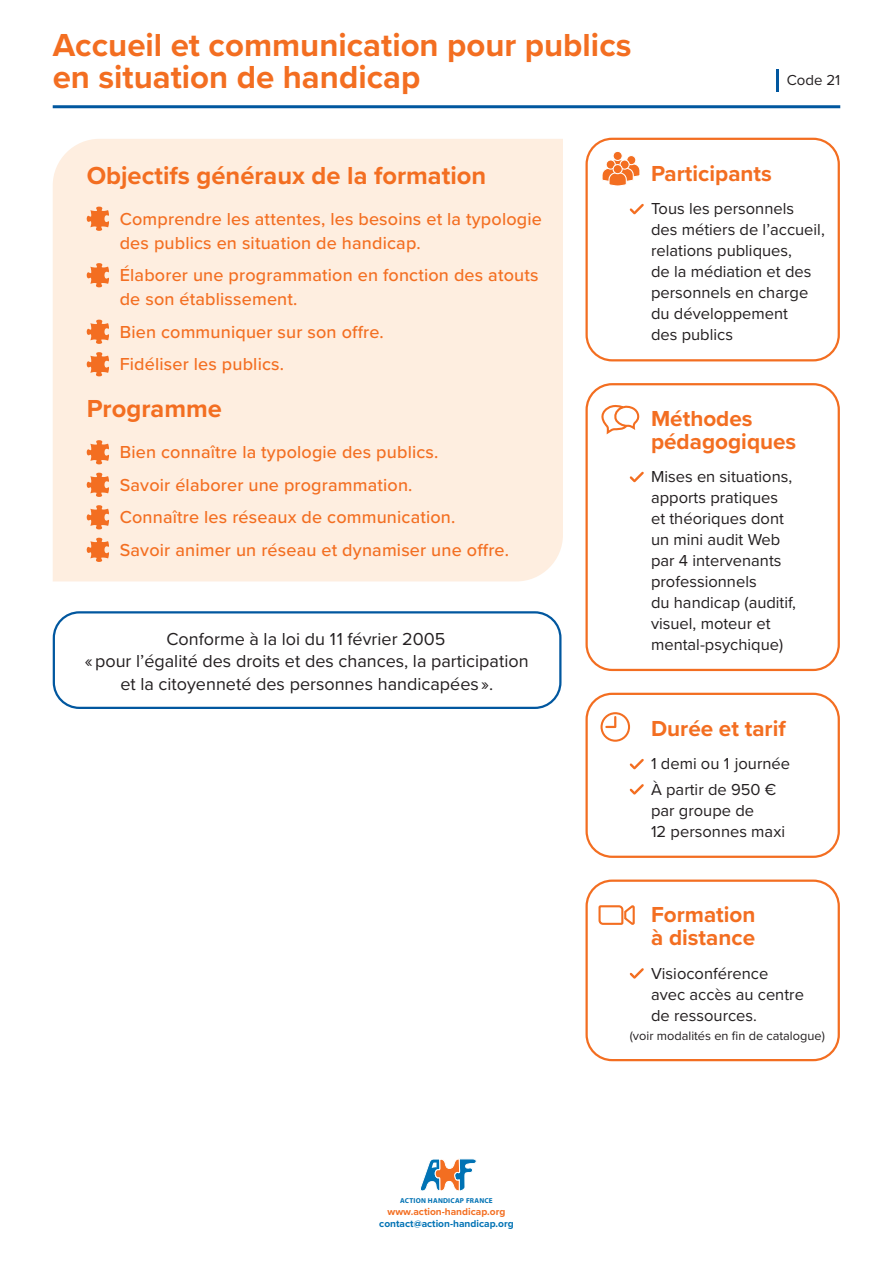
<style>
.page{position:relative;width:893px;height:1263px;background:#fff}
.page>*{position:absolute;margin:0;border:0;box-sizing:border-box;transform-origin:0 0}
.t1{font:700 33px/31.5px "Proxima Nova";color:#f36e21}
.t2{font:700 25.5px "Proxima Nova";color:#f36e21}
.t3{font:700 22.5px/22.5px "Proxima Nova";color:#f36e21}
.t4{font:500 18px/32.5px "Proxima Nova";letter-spacing:.01em;color:#f36e21}
.t5{font:18px/22.5px "Proxima Nova";color:#231f20;text-align:center}
.t6{font:16.5px/21px "Proxima Nova";color:#231f20}
.t7{font:15px "Proxima Nova";color:#231f20}
.t8{font:12.75px "Proxima Nova";color:#231f20}
.t9{font:700 10.2px "Proxima Nova";color:#0072b4}
.t10{font:700 10.2px "Proxima Nova";color:#f36e21}
.t11{font:700 7.2px "Myriad Pro";letter-spacing:.03em;color:#0072b4}
</style>
<div class="page">
<div style="left:53px;top:139px;width:510px;height:442px;background:#feeee0"></div>
<hr style="left:53px;top:105px;width:787px;height:3px;background:#01579f">
<hr style="left:776px;top:69px;width:2px;height:22px;background:#01579f">
<svg style="left:87px;top:206px;width:22px;height:25px"></svg>
<svg style="left:87px;top:263px;width:22px;height:24px"></svg>
<svg style="left:87px;top:319px;width:22px;height:25px"></svg>
<svg style="left:87px;top:352px;width:22px;height:24px"></svg>
<svg style="left:87px;top:440px;width:22px;height:24px"></svg>
<svg style="left:87px;top:472px;width:22px;height:25px"></svg>
<svg style="left:87px;top:505px;width:22px;height:24px"></svg>
<svg style="left:87px;top:537px;width:22px;height:25px"></svg>
<div style="left:53px;top:611px;width:508px;height:98px;border:2px solid #01579f;border-radius:26px"></div>
<div style="left:585px;top:138px;width:255px;height:223px;border:2px solid #f36e21;border-radius:26px"></div>
<div style="left:613px;top:151px;width:9px;height:9px;background:#f36e21;border-radius:50%"></div>
<div style="left:613px;top:151px;width:10px;height:10px;border:1px solid #fff;border-radius:50%"></div>
<div style="left:626px;top:155px;width:10px;height:10px;border:1px solid #fff;border-radius:50%"></div>
<svg style="left:602px;top:158px;width:38px;height:28px"></svg>
<div style="left:613px;top:165px;width:9px;height:9px;background:#f36e21;border-radius:50%"></div>
<div style="left:613px;top:164px;width:10px;height:10px;border:1px solid #fff;border-radius:50%"></div>
<svg style="left:630px;top:204px;width:14px;height:11px"></svg>
<div style="left:585px;top:383px;width:255px;height:288px;border:2px solid #f36e21;border-radius:26px"></div>
<svg style="left:630px;top:472px;width:14px;height:10px"></svg>
<svg style="left:601px;top:405px;width:39px;height:30px"></svg>
<div style="left:585px;top:693px;width:255px;height:165px;border:2px solid #f36e21;border-radius:26px"></div>
<svg style="left:630px;top:759px;width:14px;height:11px"></svg>
<svg style="left:630px;top:784px;width:14px;height:11px"></svg>
<svg style="left:600px;top:712px;width:30px;height:30px"></svg>
<div style="left:603px;top:714px;width:25px;height:26px;background:#fff;border-radius:50%"></div>
<svg style="left:605px;top:716px;width:11px;height:12px"></svg>
<div style="left:585px;top:879px;width:255px;height:182px;border:2px solid #f36e21;border-radius:26px"></div>
<svg style="left:630px;top:968px;width:14px;height:11px"></svg>
<svg style="left:598px;top:905px;width:37px;height:20px"></svg>
<svg style="left:420px;top:1159px;width:57px;height:32px"></svg>
<h1 class="t1" style="left:53px;top:29px;width:580px">Accueil et communication pour publics en situation de handicap</h1>
<p class="t7" style="left:787px;top:69px;width:55px">Code 21</p>
<h2 class="t2" style="left:87px;top:156px;width:401px">Objectifs généraux de la formation</h2>
<p class="t4" style="left:120px;top:206px;width:424px;line-height:24px">Comprendre les attentes, les besoins et la typologie des publics en situation de handicap.</p>
<p class="t4" style="left:120px;top:263px;width:420px;line-height:24px">Élaborer une programmation en fonction des atouts de son établissement.</p>
<p class="t4" style="left:120px;top:315px;width:266px">Bien communiquer sur son offre.<br>Fidéliser les publics.</p>
<h2 class="t2" style="left:87px;top:390px;width:137px">Programme</h2>
<p class="t4" style="left:120px;top:435px;width:391px">Bien connaître la typologie des publics.<br>Savoir élaborer une programmation.<br>Connaître les réseaux de communication.<br>Savoir animer un réseau et dynamiser une offre.</p>
<p class="t5" style="left:85px;top:627px;width:445px">Conforme à la loi du 11 février 2005<br>« pour l’égalité des droits et des chances, la participation et la citoyenneté des personnes handicapées ».</p>
<h3 class="t3" style="left:651px;top:161px;width:122px">Participants</h3>
<p class="t6" style="left:651px;top:198px;width:175px">Tous les personnels<br>des métiers de l’accueil, relations publiques,<br>de la médiation et des personnels en charge du développement<br>des publics</p>
<h3 class="t3" style="left:651px;top:407px;width:147px">Méthodes pédagogiques</h3>
<p class="t6" style="left:651px;top:465px;width:146px">Mises en situations, apports pratiques et théoriques dont un mini audit Web par 4 intervenants professionnels<br>du handicap (auditif, visuel, moteur et mental-psychique)</p>
<h3 class="t3" style="left:651px;top:716px;width:136px">Durée et tarif</h3>
<p class="t6" style="left:651px;top:750px;width:141px;line-height:25.2px">1 demi ou 1 journée<br>À partir de 950 €</p>
<p class="t6" style="left:651px;top:799px;width:136px">par groupe de<br>12 personnes maxi</p>
<p class="t11" style="left:400px;top:1196px;width:94px">ACTION HANDICAP FRANCE</p>
<p class="t10" style="left:388px;top:1203px;width:119px">www.action-handicap.org</p>
<p class="t9" style="left:379px;top:1216px;width:136px">contact@action-handicap.org</p>
<h3 class="t3" style="left:651px;top:903px;width:106px">Formation à distance</h3>
<p class="t6" style="left:651px;top:962px;width:154px">Visioconférence avec accès au centre de ressources.</p>
<p class="t8" style="left:630px;top:1026px;width:197px">(voir modalités en fin de catalogue)</p>
</div>
